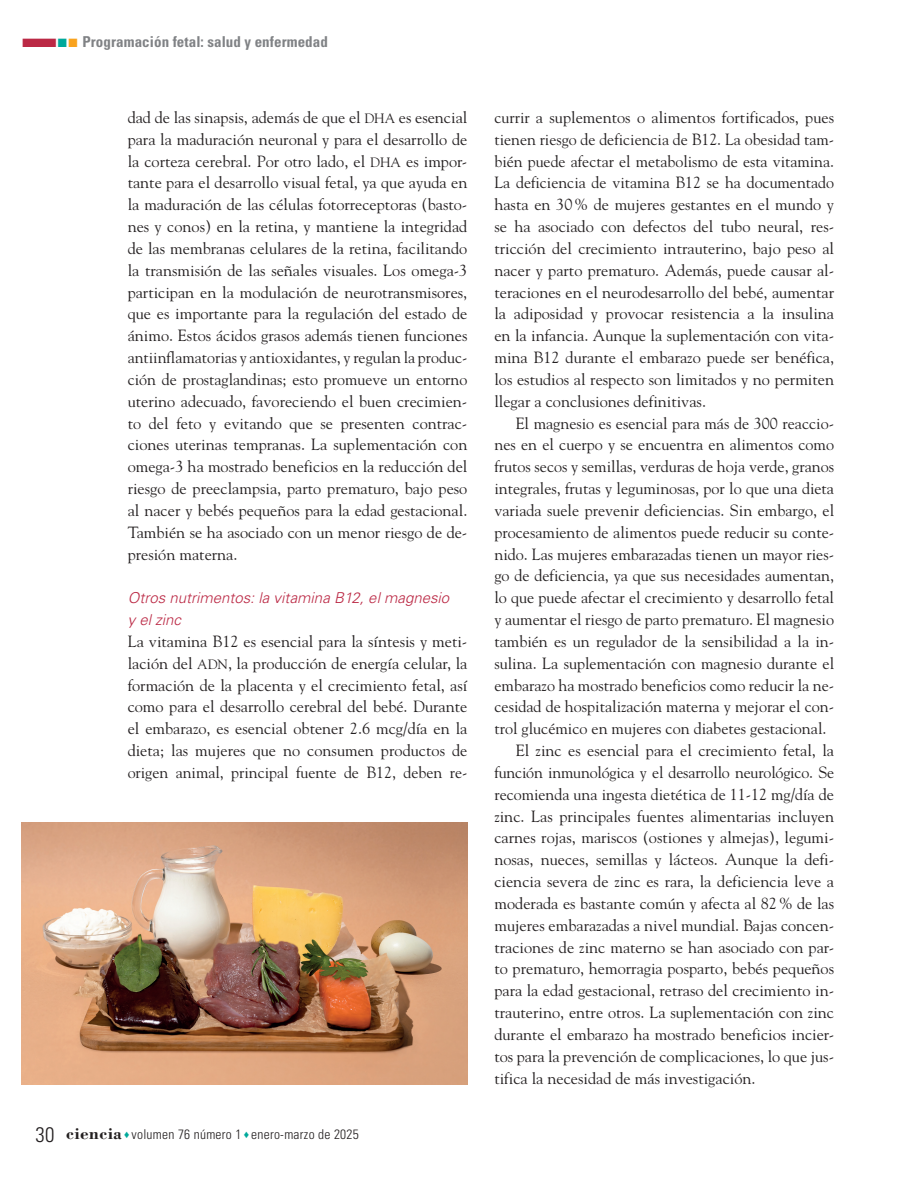
<style>
.page{position:relative;width:915px;height:1191px;background:#fff}
.page>*{position:absolute;margin:0;border:0;box-sizing:border-box;transform-origin:0 0}
._02N_Normal_Sin{font:16.2px/21.8px "Goudy Std";color:#231f20;text-align:justify}
._01N_Subtitulo2{font:italic 300 15px/21.9px "Univers LT Std";color:#bb2945}
.t1{font:700 condensed 15px "Univers LT Std";letter-spacing:.005em;color:#808285}
.t2{font:300 condensed 13.5px "Univers LT Std";letter-spacing:.02em;color:#231f20}
.s1{color:#bb2945}
.s2{color:#00a99b}
.s3{color:#f9a31e}
.s4{font-size:13.5px}
.s5{font-size:21px}
.s6{font-family:"Bodoni Std";font-weight:700;font-stretch:normal;font-size:17.25px}
</style>
<div class="page">
<img style="left:21px;top:822px;width:446px;height:262px">
<p class="t1" style="left:21px;top:32px;width:308px"><span class="s1">■</span><span class="s2">■</span><span class="s3">■</span> Programación fetal: salud y enfermedad</p>
<p class="_02N_Normal_Sin" style="left:128px;top:106px;width:341px">dad de las sinapsis, además de que el <span class="s4">DHA</span> es esencial para la maduración neuronal y para el desarrollo de la corteza cerebral. Por otro lado, el <span class="s4">DHA</span> es impor&shy;tante para el desarrollo visual fetal, ya que ayuda en la maduración de las células fotorreceptoras (basto&shy;nes y conos) en la retina, y mantiene la integridad de las membranas celulares de la retina, facilitando la transmisión de las señales visuales. Los omega-3 participan en la modulación de neurotransmisores, que es importante para la regulación del estado de ánimo. Estos ácidos grasos además tienen funciones antiinflamatorias y antioxidantes, y regulan la produc&shy;ción de prostaglandinas; esto promueve un entorno uterino adecuado, favoreciendo el buen crecimien&shy;to del feto y evitando que se presenten contrac&shy;ciones uterinas tempranas. La suplementación con omega-3 ha mostrado beneficios en la reducción del riesgo de preeclampsia, parto prematuro, bajo peso al nacer y bebés pequeños para la edad gestacional.<br>También se ha asociado con un menor riesgo de de&shy;presión materna.</p>
<p class="_01N_Subtitulo2" style="left:128px;top:587px;width:323px">Otros nutrimentos: la vitamina B12, el magnesio y el zinc</p>
<p class="_02N_Normal_Sin" style="left:128px;top:630px;width:341px">La vitamina B12 es esencial para la síntesis y meti&shy;lación del <span class="s4">ADN</span>, la producción de energía celular, la formación de la placenta y el crecimiento fetal, así como para el desarrollo cerebral del bebé. Durante el embarazo, es esencial obtener 2.6 mcg/día en la dieta; las mujeres que no consumen productos de origen animal, principal fuente de B12, deben re-</p>
<p class="t2" style="left:36px;top:1126px;width:325px"><span class="s5">30</span> <span class="s6">ciencia</span> <span class="s2">♦</span> volumen 76 número 1 <span class="s2">♦</span> enero-marzo de 2025</p>
<p class="_02N_Normal_Sin" style="left:494px;top:106px;width:341px">currir a suplementos o alimentos fortificados, pues tienen riesgo de deficiencia de B12. La obesidad tam&shy;bién puede afectar el metabolismo de esta vitamina.<br>La deficiencia de vitamina B12 se ha documentado hasta en 30% de mujeres gestantes en el mundo y se ha asociado con defectos del tubo neural, res&shy;tricción del crecimiento intrauterino, bajo peso al nacer y parto prematuro. Además, puede causar al&shy;teraciones en el neurodesarrollo del bebé, aumentar la adiposidad y provocar resistencia a la insulina en la infancia. Aunque la suplementación con vita&shy;mina B12 durante el embarazo puede ser benéfica, los estudios al respecto son limitados y no permiten llegar a conclusiones definitivas.</p>
<p class="_02N_Normal_Sin" style="left:494px;top:412px;width:341px;text-indent:21px">El magnesio es esencial para más de 300 reaccio&shy;nes en el cuerpo y se encuentra en alimentos como frutos secos y semillas, verduras de hoja verde, granos integrales, frutas y leguminosas, por lo que una dieta variada suele prevenir deficiencias. Sin embargo, el procesamiento de alimentos puede reducir su conte&shy;nido. Las mujeres embarazadas tienen un mayor ries&shy;go de deficiencia, ya que sus necesidades aumentan, lo que puede afectar el crecimiento y desarrollo fetal y aumentar el riesgo de parto prematuro. El magnesio también es un regulador de la sensibilidad a la in&shy;sulina. La suplementación con magnesio durante el embarazo ha mostrado beneficios como reducir la ne&shy;cesidad de hospitalización materna y mejorar el con&shy;trol glucémico en mujeres con diabetes gestacional.</p>
<p class="_02N_Normal_Sin" style="left:494px;top:739px;width:341px;text-indent:21px">El zinc es esencial para el crecimiento fetal, la función inmunológica y el desarrollo neurológico. Se recomienda una ingesta dietética de 11-12 mg/día de zinc. Las principales fuentes alimentarias incluyen carnes rojas, mariscos (ostiones y almejas), legumi&shy;nosas, nueces, semillas y lácteos. Aunque la defi&shy;ciencia severa de zinc es rara, la deficiencia leve a moderada es bastante común y afecta al 82% de las mujeres embarazadas a nivel mundial. Bajas concen&shy;traciones de zinc materno se han asociado con par&shy;to prematuro, hemorragia posparto, bebés pequeños para la edad gestacional, retraso del crecimiento in&shy;trauterino, entre otros. La suplementación con zinc durante el embarazo ha mostrado beneficios incier&shy;tos para la prevención de complicaciones, lo que jus&shy;tifica la necesidad de más investigación.</p>
</div>
